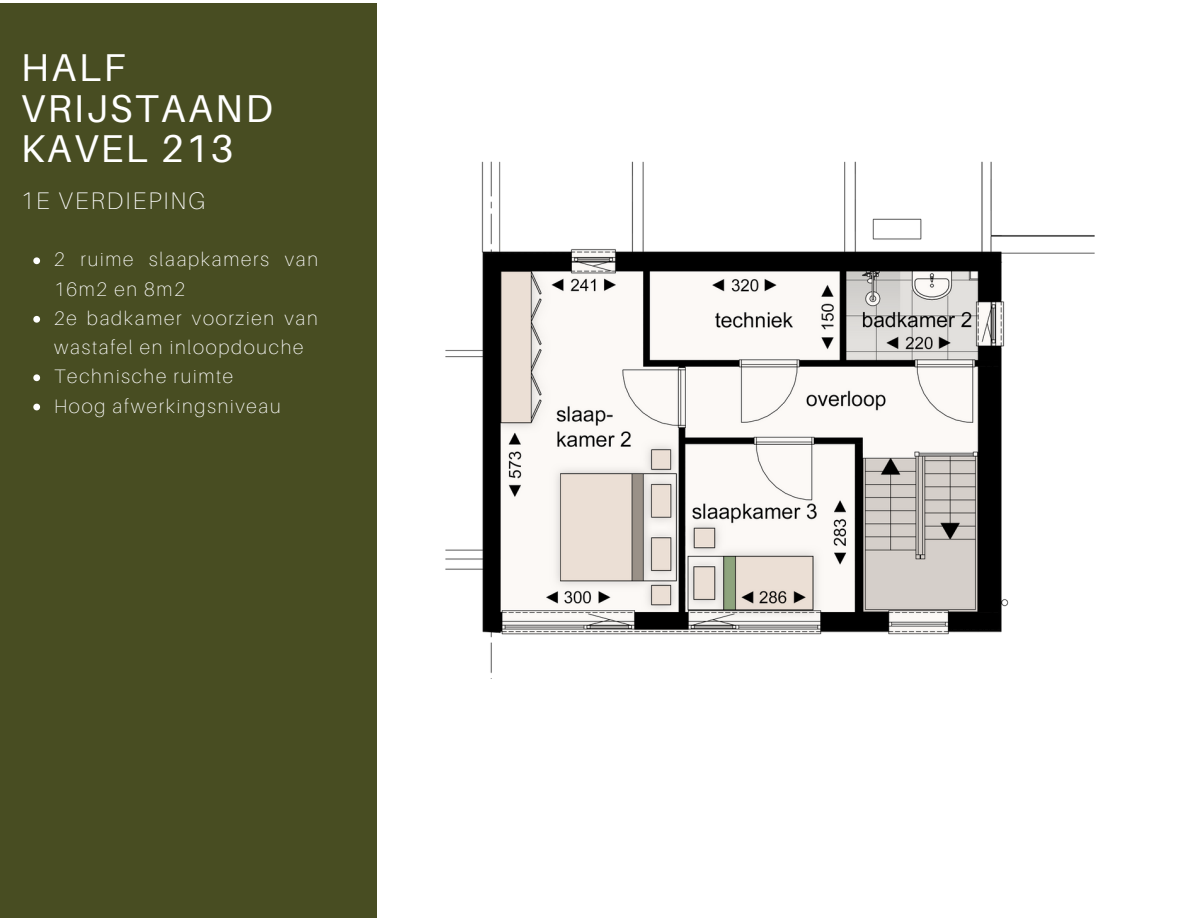
<style>
.page{position:relative;width:1188px;height:918px;background:#fff}
.page>*{position:absolute;margin:0;border:0;box-sizing:border-box;transform-origin:0 0}
.t1{font:38.85px/40.5px "Aileron";letter-spacing:.06em;color:#fff}
.t2{font:100 24px "Aileron";letter-spacing:.09em;color:#fff}
.t3{font:100 19.5px/29.2px "Aileron";letter-spacing:.09em;color:#fff}
</style>
<div class="page">
<div style="left:0;top:3px;width:376px;height:915px;background:#484d22"></div>
<img style="left:445px;top:161px;width:650px;height:512px">
<svg style="left:33px;top:257px;width:7px;height:7px"></svg>
<svg style="left:33px;top:316px;width:7px;height:7px"></svg>
<svg style="left:33px;top:374px;width:7px;height:7px"></svg>
<svg style="left:33px;top:404px;width:7px;height:6px"></svg>
<h1 class="t1" style="left:21px;top:46px;width:253px">HALF<br>VRIJSTAAND<br>KAVEL 213</h1>
<p class="t2" style="left:21px;top:186px;width:186px">1E VERDIEPING</p>
<p class="t3" style="left:54px;top:245px;width:266px">2 ruime slaapkamers van<br>16m2 en 8m2<br>2e badkamer voorzien van wastafel en inloopdouche<br>Technische ruimte<br>Hoog afwerkingsniveau</p>
</div>
